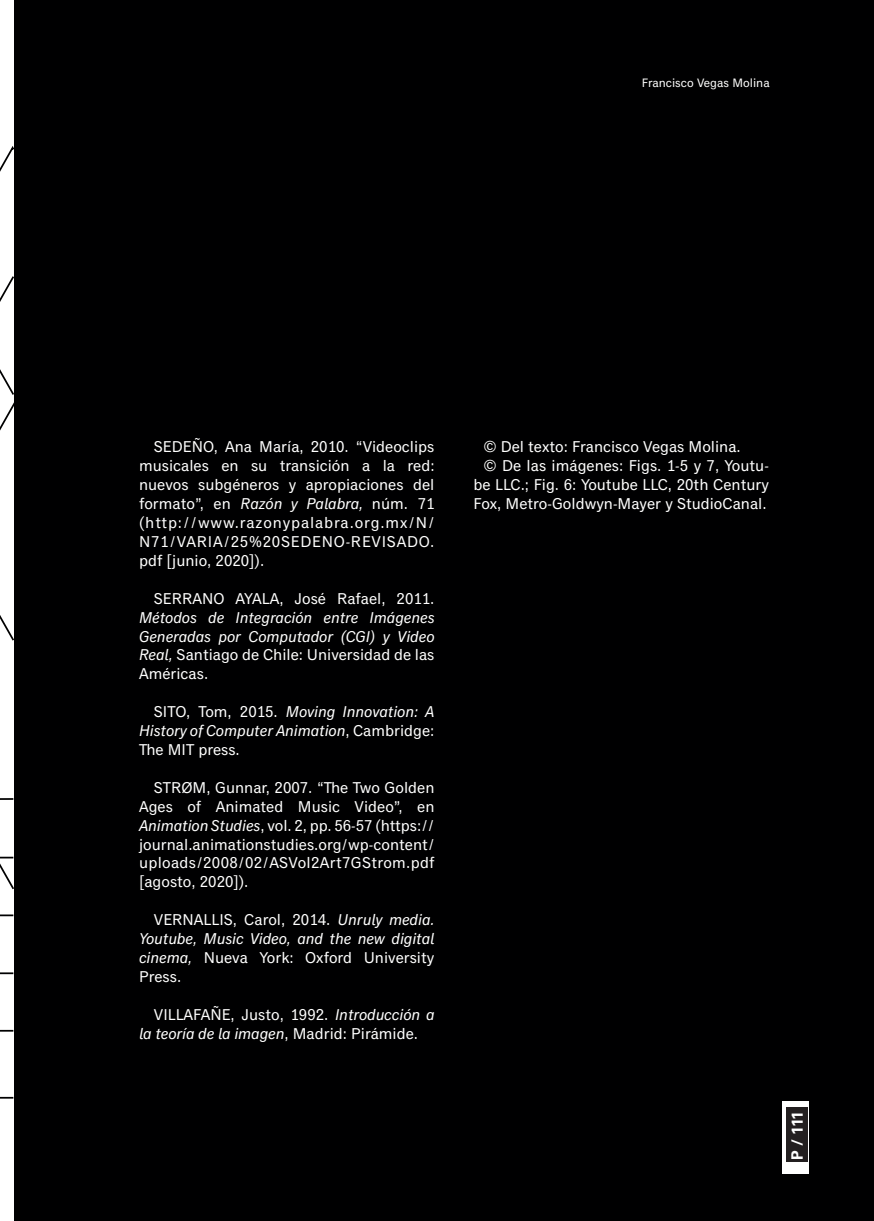
<style>
.page{position:relative;width:874px;height:1221px;background:#fff}
.page>*{position:absolute;margin:0;border:0;box-sizing:border-box;transform-origin:0 0}
.t1{font:15.75px/18.9px "Classic Grotesque Pro";color:#fff;text-align:justify}
.t2{font:italic 15.75px/18.9px "Classic Grotesque Pro";color:#fff;text-align:justify}
.t3{font:700 15.75px "Univers LT Std";color:#fff}
.t4{font:12.25px "Classic Grotesque Pro";color:#fff}
.s1{font-style:italic}
.s2{font-style:normal}
</style>
<div class="page">
<svg style="left:0;top:146px;width:14px;height:953px"></svg>
<div style="left:14px;top:1px;width:859px;height:1219px;background:#000001"></div>
<div style="left:782px;top:1100px;width:26px;height:73px;background:#fff"></div>
<div style="left:786px;top:1107px;width:21px;height:54px;background:#231f20"></div>
<p class="t4" style="left:641px;top:76px;width:129px">Francisco Vegas Molina</p>
<p class="t1" style="left:139px;top:438px;width:297px;text-indent:15px">SEDEÑO, Ana María, 2010. “Videoclips musicales en su transición a la red: nuevos subgéneros y apropiaciones del formato”, en <span class="s1">Razón y Palabra,</span> núm. 71 (http://www.razonypalabra.org.mx/N/ N71/VARIA/25%20SEDENO-REVISADO. pdf [junio, 2020]).</p>
<p class="t1" style="left:154px;top:589px;width:282px">SERRANO AYALA, José Rafael, 2011.</p>
<p class="t2" style="left:139px;top:608px;width:297px">Métodos de Integración entre Imágenes Generadas por Computador (CGI) y Video Real, <span class="s2">Santiago de Chile: Universidad de las Américas.</span></p>
<p class="t2" style="left:139px;top:703px;width:297px;text-indent:15px"><span class="s2">SITO, Tom, 2015.</span> Moving Innovation: A History of Computer Animation<span class="s2">, Cambridge:<br>The MIT press.</span></p>
<p class="t1" style="left:139px;top:778px;width:297px;text-indent:15px">STRØM, Gunnar, 2007. “The Two Golden Ages of Animated Music Video”, en <span class="s1">Animation Studies</span>, vol. 2, pp. 56-57 (https:// journal.animationstudies.org/wp-content/ uploads/2008/02/ASVol2Art7GStrom.pdf [agosto, 2020]).</p>
<p class="t2" style="left:139px;top:911px;width:297px;text-indent:15px"><span class="s2">VERNALLIS, Carol, 2014.</span> Unruly media.<br>Youtube, Music Video, and the new digital cinema, <span class="s2">Nueva York: Oxford University Press.</span></p>
<p class="t1" style="left:139px;top:1005px;width:297px;text-indent:15px">VILLAFAÑE, Justo, 1992. <span class="s1">Introducción a la teoría de la imagen</span>, Madrid: Pirámide.</p>
<p class="t1" style="left:483px;top:438px;width:259px">© Del texto: Francisco Vegas Molina.</p>
<p class="t1" style="left:483px;top:457px;width:287px">© De las imágenes: Figs. 1-5 y 7, Youtu-</p>
<p class="t1" style="left:473px;top:476px;width:297px">be LLC.; Fig. 6: Youtube LLC, 20th Century</p>
<p class="t1" style="left:473px;top:495px;width:294px">Fox, Metro-Goldwyn-Mayer y StudioCanal.</p>
<p class="t3" style="left:787px;top:1159px;width:50px;rotate:-90deg">P / 1 1</p>
<p class="t3" style="left:787px;top:1159px;width:50px;rotate:-90deg">P / 111</p>
</div>
